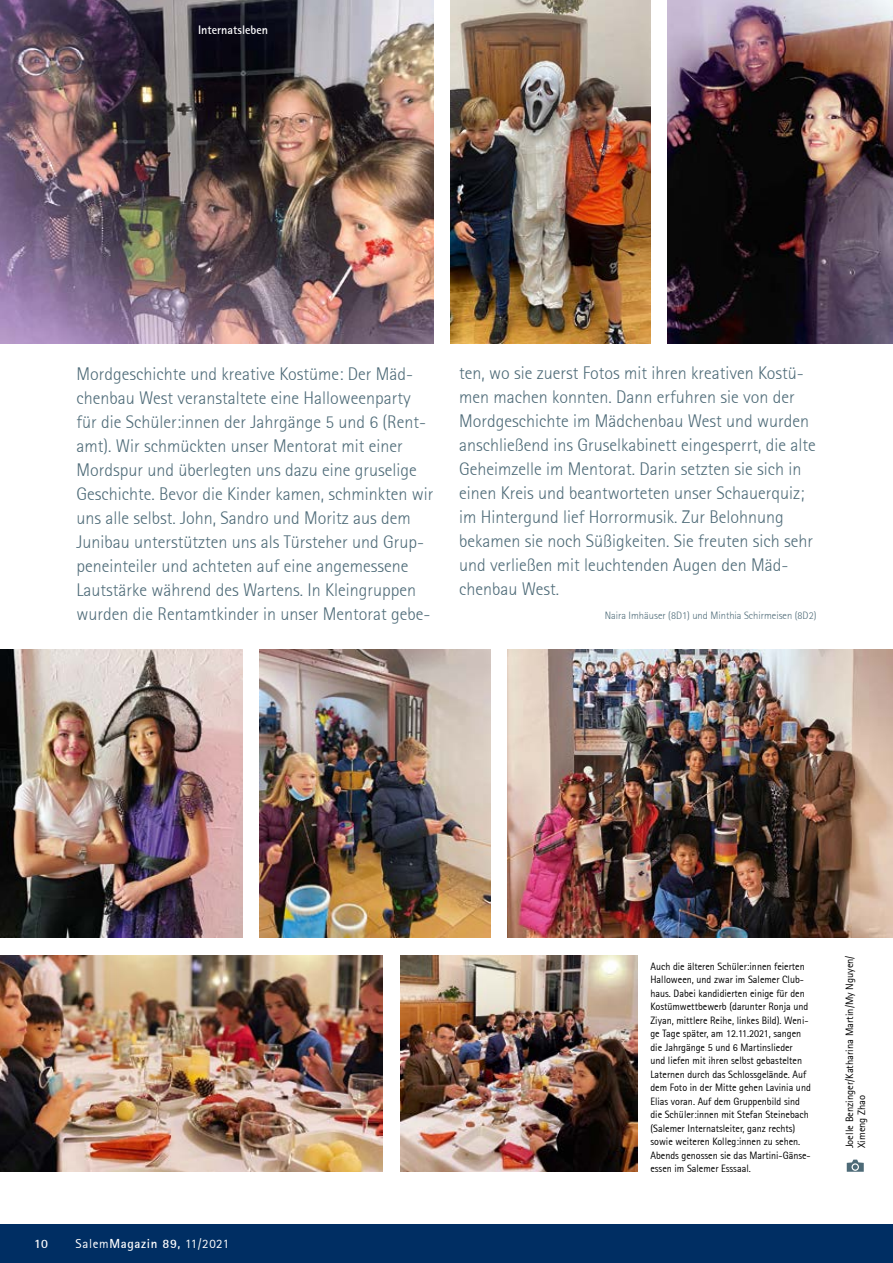
<style>
.page{position:relative;width:893px;height:1263px;background:#fff}
.page>*{position:absolute;margin:0;border:0;box-sizing:border-box;transform-origin:0 0}
.t1{font:300 18px/24px "Rotis Sans Serif";color:#4d6a77}
.t2{font:12.9px "Rotis Sans Serif";letter-spacing:.05em;color:#fff}
.t3{font:700 12.75px "Rotis Sans Serif";color:#fff}
.t4{font:700 12.15px "Rotis Sans Serif";color:#fff}
.t5{font:10.5px/13.5px "Rotis Sans Serif";color:#000;scale:.96 1}
.t6{font:10.5px/12px "Rotis Sans Serif";color:#000}
.t7{font:300 10.5px "Rotis Sans Serif";color:#4d6a77}
.s1{font-weight:700}
</style>
<div class="page">
<div style="left:0;top:1225px;width:893px;height:38px;background:#002e63"></div>
<img style="left:0;top:0;width:434px;height:344px">
<img style="left:451px;top:0;width:200px;height:344px">
<img style="left:668px;top:0;width:225px;height:344px">
<img style="left:0;top:650px;width:242px;height:288px">
<img style="left:259px;top:650px;width:232px;height:288px">
<img style="left:508px;top:650px;width:385px;height:288px">
<img style="left:0;top:955px;width:383px;height:216px">
<img style="left:400px;top:956px;width:238px;height:215px">
<svg style="left:847px;top:1159px;width:17px;height:13px"></svg>
<p class="t4" style="left:198px;top:22px;width:71px">Internatsleben</p>
<p class="t1" style="left:77px;top:362px;width:358px">Mordgeschichte und kreative Kostüme: Der Mäd&shy;chenbau West veranstaltete eine Halloweenparty für die Schüler:innen der Jahrgänge 5 und 6 (Rent&shy;amt). Wir schmückten unser Mentorat mit einer Mordspur und überlegten uns dazu eine gruselige Geschichte. Bevor die Kinder kamen, schminkten wir uns alle selbst. John, Sandro und Moritz aus dem Junibau unterstützten uns als Türsteher und Grup&shy;peneinteiler und achteten auf eine angemessene Lautstärke während des Wartens. In Kleingruppen wurden die Rentamtkinder in unser Mentorat gebe-</p>
<p class="t1" style="left:459px;top:361px;width:358px">ten, wo sie zuerst Fotos mit ihren kreativen Kostü&shy;men machen konnten. Dann erfuhren sie von der Mordgeschichte im Mädchenbau West und wurden anschließend ins Gruselkabinett eingesperrt, die alte Geheimzelle im Mentorat. Darin setzten sie sich in einen Kreis und beantworteten unser Schauerquiz; im Hintergund lief Horrormusik. Zur Belohnung bekamen sie noch Süßigkeiten. Sie freuten sich sehr und verließen mit leuchtenden Augen den Mäd&shy;chenbau West.</p>
<p class="t7" style="left:605px;top:610px;width:213px">Naira Imhäuser (8D1) und Minthia Schirmeisen (8D2)</p>
<p class="t3" style="left:34px;top:1236px;width:15px">10</p>
<p class="t2" style="left:76px;top:1236px;width:155px">Salem<span class="s1">Magazin 89,</span> 11/2021</p>
<p class="t5" style="left:650px;top:959px;width:169px">Auch die älteren Schüler:innen feierten Halloween, und zwar im Salemer Club&shy;haus. Dabei kandidierten einige für den Kostümwettbewerb (darunter Ronja und Ziyan, mittlere Reihe, linkes Bild). Weni&shy;ge Tage später, am 12.11.2021, sangen die Jahrgänge 5 und 6 Martinslieder<br>und liefen mit ihren selbst gebastelten Laternen durch das Schlossgelände. Auf dem Foto in der Mitte gehen Lavinia und Elias voran. Auf dem Gruppenbild sind die Schüler:innen mit Stefan Steinebach (Salemer Internatsleiter, ganz rechts) sowie weiteren Kolleg:innen zu sehen.<br>Abends genossen sie das Martini-Gänse&shy;essen im Salemer Esssaal.</p>
<p class="t6" style="left:843px;top:1148px;width:194px;rotate:-90deg">Joelle Benzinger/Katharina Martin/My Nguyen/<br>Ximeng Zhao</p>
</div>
